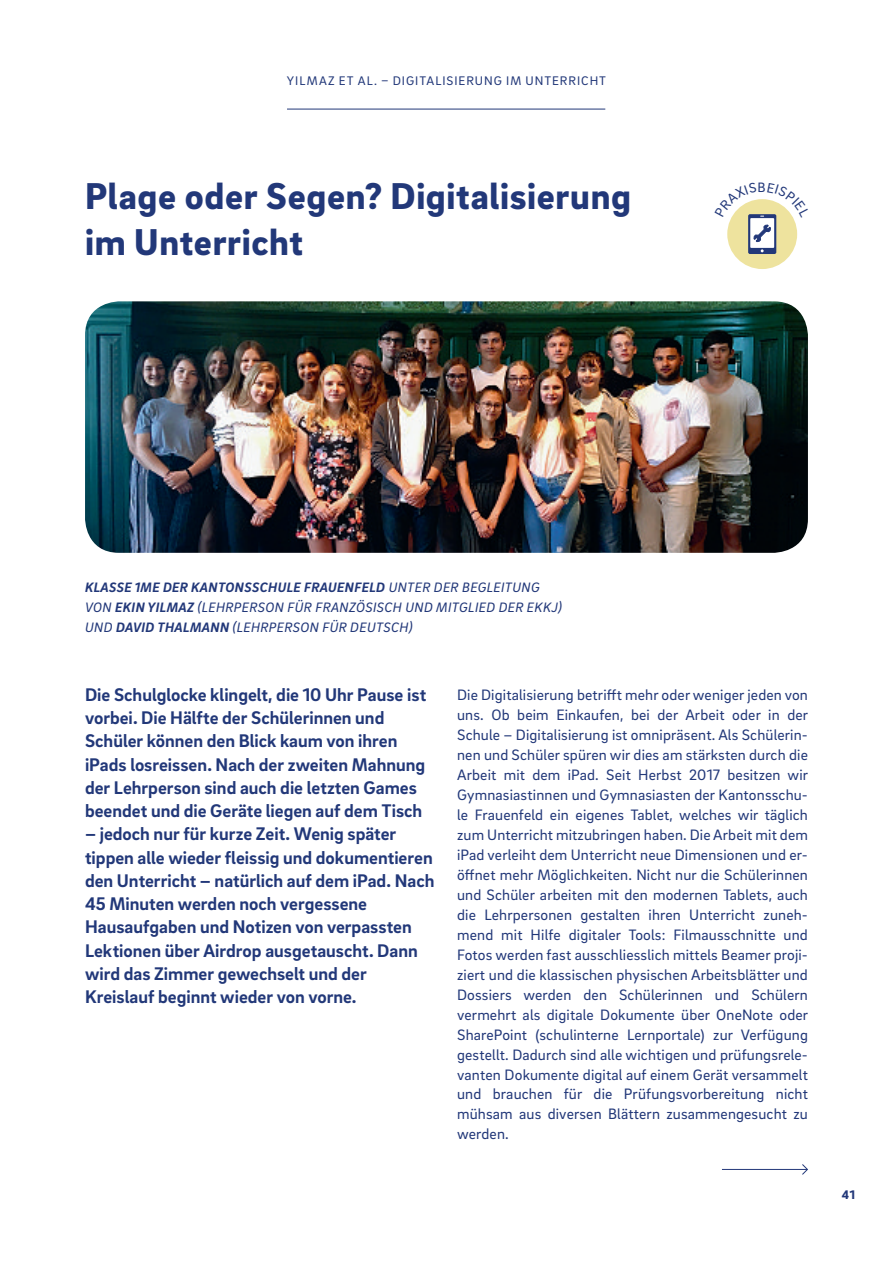
<style>
.page{position:relative;width:893px;height:1263px;background:#fff}
.page>*{position:absolute;margin:0;border:0;box-sizing:border-box;transform-origin:0 0}
.t1{font:900 38.25px/45.9px "Brix Sans";letter-spacing:.015em;color:#223879}
.t2{font:700 18.75px/23.2px "Brix Sans";color:#223879}
.t3{font:15.45px/20px "Brix Sans";letter-spacing:.01em;color:#223879;text-align:justify}
.t4{font:italic 13.95px/20px "Brix Sans";letter-spacing:.025em;color:#223879}
.t5{font:13.95px "Brix Sans";color:#223879}
.t6{font:12.75px "Brix Sans";letter-spacing:.08em;color:#223879}
.t7{font:900 12.75px "Brix Sans";color:#223879}
.s1{font-weight:700}
</style>
<div class="page">
<img style="left:85px;top:301px;width:723px;height:252px;border-radius:34px">
<div style="left:727px;top:199px;width:70px;height:70px;background:#eee39e;border-radius:50%"></div>
<div style="left:748px;top:214px;width:28px;height:40px;background:#223879;border-radius:2px"></div>
<hr style="left:722px;top:1169px;width:85px;height:1px;background:#223879">
<svg style="left:801px;top:1164px;width:7px;height:11px"></svg>
<hr style="left:287px;top:109px;width:318px;height:1px;background:#223879">
<svg style="left:727px;top:199px;width:71px;height:53px"></svg>
<p class="t6" style="left:287px;top:73px;width:321px">YILMAZ ET AL. – DIGITALISIERUNG IM UNTERRICHT</p>
<h1 class="t1" style="left:85px;top:173px;width:548px">Plage oder Segen? Digitalisierung im Unterricht</h1>
<p class="t5" style="left:758px;top:179px;width:10px">B</p>
<p class="t4" style="left:85px;top:578px;width:478px"><span class="s1">KLASSE 1ME DER KANTONSSCHULE FRAUENFELD</span> UNTER DER BEGLEITUNG<br>VON <span class="s1">EKIN YILMAZ</span> (LEHRPERSON FÜR FRANZÖSISCH UND MITGLIED DER EKKJ)<br>UND <span class="s1">DAVID THALMANN</span> (LEHRPERSON FÜR DEUTSCH)</p>
<p class="t2" style="left:85px;top:684px;width:343px">Die Schulglocke klingelt, die 10 Uhr Pause ist vorbei. Die Hälfte der Schülerinnen und Schüler können den Blick kaum von ihren iPads losreissen. Nach der zweiten Mahnung der Lehrperson sind auch die letzten Games beendet und die Geräte liegen auf dem Tisch</p>
<p class="t2" style="left:85px;top:824px;width:351px">– jedoch nur für kurze Zeit. Wenig später tippen alle wieder fleissig und dokumentieren den Unterricht – natürlich auf dem iPad. Nach 45 Minuten werden noch vergessene Hausaufgaben und Notizen von verpassten Lektionen über Airdrop ausgetauscht. Dann wird das Zimmer gewechselt und der Kreislauf beginnt wieder von vorne.</p>
<p class="t3" style="left:457px;top:685px;width:353px">Die Digitalisierung betrifft mehr oder weniger jeden von uns. Ob beim Einkaufen, bei der Arbeit oder in der Schule – Digitalisierung ist omnipräsent. Als Schülerin&shy;nen und Schüler spüren wir dies am stärksten durch die Arbeit mit dem iPad. Seit Herbst 2017 besitzen wir Gymnasiastinnen und Gymnasiasten der Kantonsschu&shy;le Frauenfeld ein eigenes Tablet, welches wir täglich zum Unterricht mitzubringen haben. Die Arbeit mit dem iPad verleiht dem Unterricht neue Dimensionen und er&shy;öffnet mehr Möglichkeiten. Nicht nur die Schülerinnen und Schüler arbeiten mit den modernen Tablets, auch die Lehrpersonen gestalten ihren Unterricht zuneh&shy;mend mit Hilfe digitaler Tools: Filmausschnitte und Fotos werden fast ausschliesslich mittels Beamer proji&shy;ziert und die klassischen physischen Arbeitsblätter und Dossiers werden den Schülerinnen und Schülern vermehrt als digitale Dokumente über OneNote oder SharePoint (schulinterne Lernportale) zur Verfügung gestellt. Dadurch sind alle wichtigen und prüfungsrele&shy;vanten Dokumente digital auf einem Gerät versammelt und brauchen für die Prüfungsvorbereitung nicht mühsam aus diversen Blättern zusammengesucht zu werden.</p>
<p class="t7" style="left:842px;top:1187px;width:15px">41</p>
</div>
